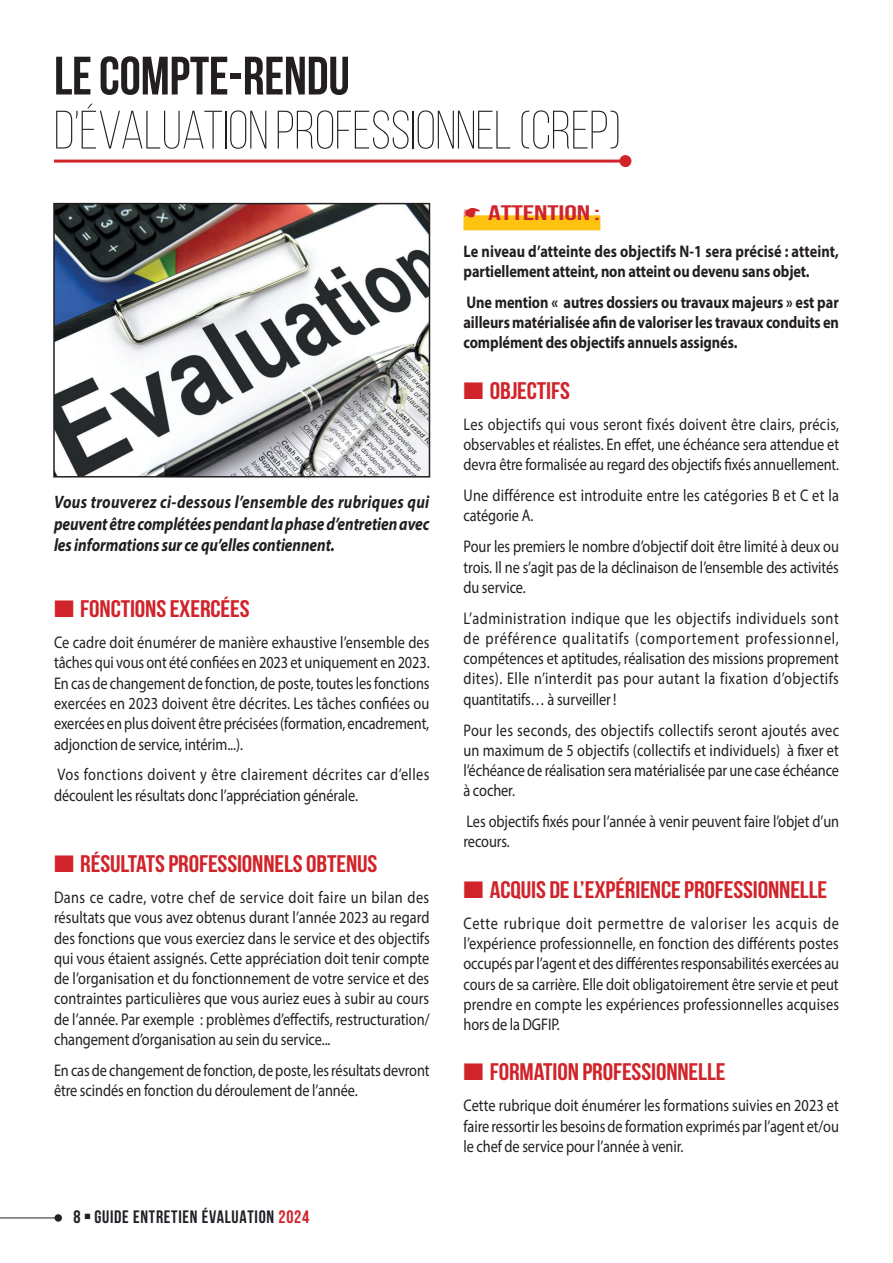
<style>
.page{position:relative;width:893px;height:1263px;background:#fff}
.page>*{position:absolute;margin:0;border:0;box-sizing:border-box;transform-origin:0 0}
.t1{font:300 54px "Bebas Neue";letter-spacing:-.005em;color:#231f20}
.t2{font:700 54px "Bebas Neue";letter-spacing:-.005em;color:#231f20}
.t3{font:700 24px "Bebas Neue";letter-spacing:-.005em;color:#d1232a;scale:1.1 1}
.t4{font:700 21px "Bebas Neue";letter-spacing:-.005em;color:#d1232a;scale:1.5 1}
.t5{font:italic 700 18px/21.6px "Myriad Pro";letter-spacing:-.005em;color:#231f20;text-align:justify;scale:.85 1}
.t6{font:700 18px "Bebas Neue";letter-spacing:.04em;color:#1e2125}
.t7{font:16.8px/20.2px "Myriad Pro";letter-spacing:-.005em;color:#231f20;text-align:justify;scale:.85 1}
.t8{font:700 16.8px/20.2px "Myriad Pro";letter-spacing:-.005em;color:#231f20;scale:.85 1}
.t9{font:16.8px/20.2px "Myriad Pro";letter-spacing:.02em;color:#231f20;scale:.85 1}
.s1{color:#231f20}
.s2{color:#d1232a}
</style>
<div class="page">
<hr style="left:0;top:1217px;width:56px;height:1px;background:#1e2125">
<div style="left:55px;top:1214px;width:7px;height:8px;background:#1e2125;border-radius:50%"></div>
<div style="left:463px;top:215px;width:137px;height:15px;background:#fec210"></div>
<img style="left:56px;top:206px;width:371px;height:268px">
<div style="left:53px;top:203px;width:377px;height:274px;border:2px solid #231f20"></div>
<hr style="left:54px;top:160px;width:571px;height:3px;background:#d1232a">
<div style="left:619px;top:155px;width:12px;height:12px;background:#d1232a;border-radius:50%"></div>
<h1 class="t2" style="left:54px;top:46px;width:297px">LE COMPTE-RENDU</h1>
<h1 class="t1" style="left:54px;top:101px;width:568px">D’ÉVALUATION PROFESSIONNEL (CREP)</h1>
<p class="t5" style="left:54px;top:491px;width:443px">Vous trouverez ci-dessous l’ensemble des rubriques qui peuvent être complétées pendant la phase d’entretien avec les informations sur ce qu’elles contiennent.</p>
<h2 class="t3" style="left:54px;top:596px;width:179px">■ FONCTIONS EXERCÉES</h2>
<p class="t7" style="left:54px;top:632px;width:444px">Ce cadre doit énumérer de manière exhaustive l’ensemble des tâches qui vous ont été confiées en 2023 et uniquement en 2023.<br>En cas de changement de fonction, de poste, toutes les fonctions exercées en 2023 doivent être décrites. Les tâches confiées ou exercées en plus doivent être précisées (formation, encadrement, adjonction de service, intérim...).</p>
<p class="t7" style="left:54px;top:764px;width:443px">Vos fonctions doivent y être clairement décrites car d’elles découlent les résultats donc l’appréciation générale.</p>
<h2 class="t3" style="left:54px;top:851px;width:295px">■ RÉSULTATS PROFESSIONNELS OBTENUS</h2>
<p class="t7" style="left:54px;top:887px;width:444px">Dans ce cadre, votre chef de service doit faire un bilan des résultats que vous avez obtenus durant l’année 2023 au regard des fonctions que vous exerciez dans le service et des objectifs qui vous étaient assignés. Cette appréciation doit tenir compte de l’organisation et du fonctionnement de votre service et des contraintes particulières que vous auriez eues à subir au cours de l’année. Par exemple : problèmes d’effectifs, restructuration/ changement d’organisation au sein du service...</p>
<p class="t7" style="left:54px;top:1060px;width:443px">En cas de changement de fonction, de poste, les résultats devront être scindés en fonction du déroulement de l’année.</p>
<p class="t6" style="left:74px;top:1207px;width:237px"><span class="s1">8</span> <span class="s1">▪</span> GUIDE ENTRETIEN ÉVALUATION <span class="s2">2024</span></p>
<p class="t4" style="left:463px;top:201px;width:93px">☛ ATTENTION :</p>
<p class="t8" style="left:463px;top:240px;width:443px">Le niveau d’atteinte des objectifs N-1 sera précisé : atteint, partiellement atteint, non atteint ou devenu sans objet.</p>
<p class="t8" style="left:463px;top:292px;width:443px;text-align:justify">Une mention « autres dossiers ou travaux majeurs » est par ailleurs matérialisée afin de valoriser les travaux conduits en complément des objectifs annuels assignés.</p>
<h2 class="t3" style="left:463px;top:377px;width:98px">■ OBJECTIFS</h2>
<p class="t7" style="left:463px;top:414px;width:443px">Les objectifs qui vous seront fixés doivent être clairs, précis, observables et réalistes. En effet, une échéance sera attendue et devra être formalisée au regard des objectifs fixés annuellement.</p>
<p class="t9" style="left:463px;top:485px;width:443px">Une différence est introduite entre les catégories B et C et la catégorie A.</p>
<p class="t7" style="left:463px;top:536px;width:443px">Pour les premiers le nombre d’objectif doit être limité à deux ou trois. Il ne s’agit pas de la déclinaison de l’ensemble des activités du service.</p>
<p class="t7" style="left:463px;top:608px;width:443px">L’administration indique que les objectifs individuels sont de préférence qualitatifs (comportement professionnel, compétences et aptitudes, réalisation des missions proprement dites). Elle n’interdit pas pour autant la fixation d’objectifs quantitatifs… à surveiller !</p>
<p class="t7" style="left:463px;top:719px;width:443px">Pour les seconds, des objectifs collectifs seront ajoutés avec un maximum de 5 objectifs (collectifs et individuels) à fixer et l’échéance de réalisation sera matérialisée par une case échéance à cocher.</p>
<p class="t7" style="left:463px;top:811px;width:444px">Les objectifs fixés pour l’année à venir peuvent faire l’objet d’un recours.</p>
<h2 class="t3" style="left:463px;top:876px;width:332px">■ ACQUIS DE L’EXPÉRIENCE PROFESSIONNELLE</h2>
<p class="t7" style="left:463px;top:913px;width:443px">Cette rubrique doit permettre de valoriser les acquis de l’expérience professionnelle, en fonction des différents postes occupés par l’agent et des différentes responsabilités exercées au cours de sa carrière. Elle doit obligatoirement être servie et peut prendre en compte les expériences professionnelles acquises hors de la DGFIP.</p>
<h2 class="t3" style="left:463px;top:1059px;width:240px">■ FORMATION PROFESSIONNELLE</h2>
<p class="t7" style="left:463px;top:1095px;width:443px">Cette rubrique doit énumérer les formations suivies en 2023 et faire ressortir les besoins de formation exprimés par l’agent et/ou le chef de service pour l’année à venir.</p>
</div>
